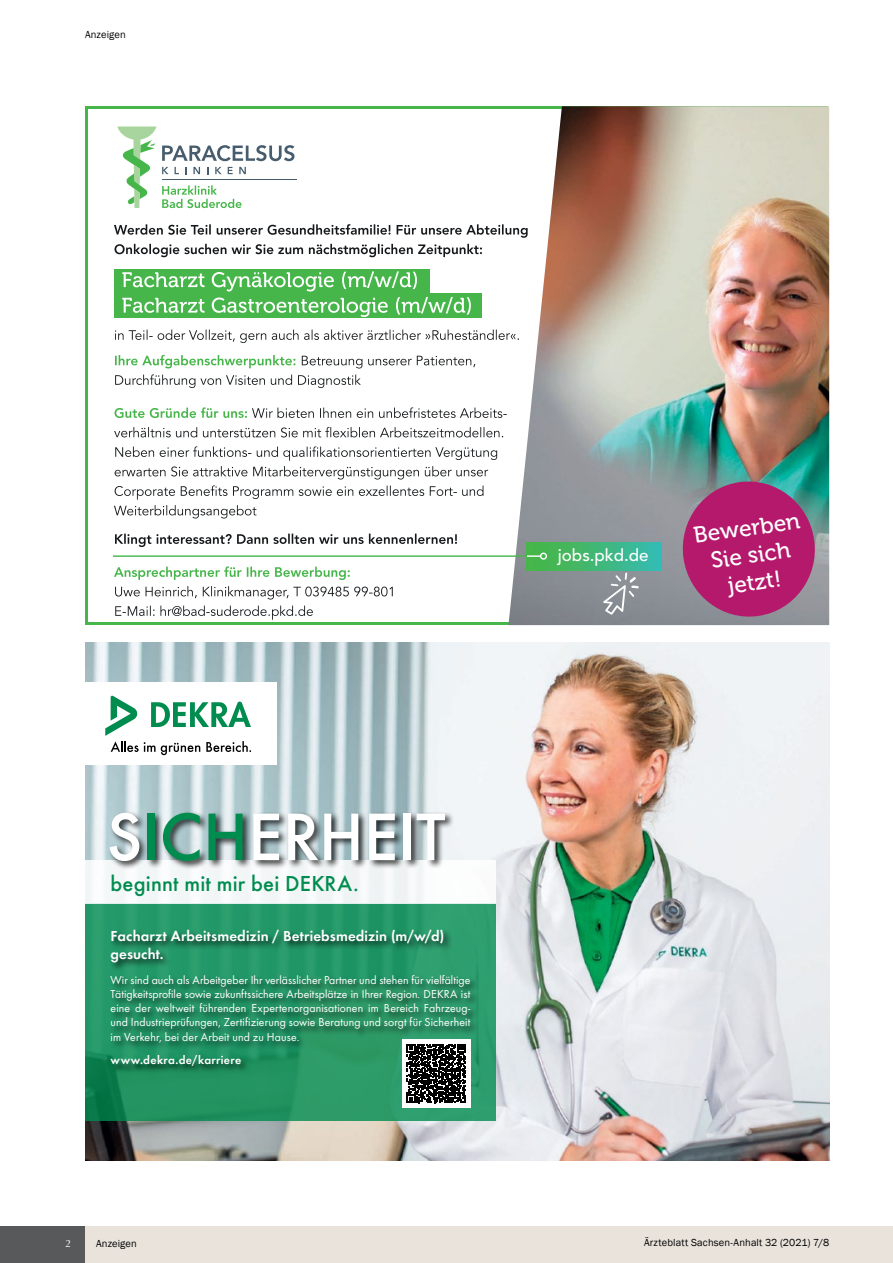
<style>
.page{position:relative;width:893px;height:1263px;background:#fff}
.page>*{position:absolute;margin:0;border:0;box-sizing:border-box;transform-origin:0 0}
.t1{font:500 69.75px "Futura T";letter-spacing:-.005em;color:#fff}
.t2{font:22.8px/27.3px "Museo 500";color:#fff;text-align:center}
.t3{font:500 22.5px "Futura T";letter-spacing:.005em;color:#008c4f}
.t4{font:500 16.95px "Avenir";color:#fff}
.t5{font:15px/18px "Futura T Dem";letter-spacing:.01em;color:#fff}
.t6{font:12px/14.2px "Futura T Boo";letter-spacing:.015em;color:#fff;text-align:justify}
.t7{font:12px "Futura T Dem";letter-spacing:.03em;color:#fff}
.t8{font:10.5px "Franklin Gothic";letter-spacing:.01em;color:#000}
.t9{font:10.5px "Optima LT";color:#fff}
.s1{color:#008c4f}
</style>
<div class="page">
<div style="left:0;top:1226px;width:893px;height:37px;background:#e9e3dc"></div>
<div style="left:0;top:1226px;width:85px;height:37px;background:#58595b"></div>
<img style="left:85px;top:642px;width:744px;height:519px">
<svg style="left:85px;top:903px;width:411px;height:217px;background:#279767"></svg>
<div style="left:85px;top:860px;width:411px;height:43px;background:#f5f8f9"></div>
<div style="left:108px;top:810px;width:346px;height:60px;background:#000;opacity:.75"></div>
<div style="left:109px;top:928px;width:370px;height:147px;background:#000;opacity:.75"></div>
<div style="left:85px;top:682px;width:191px;height:83px;background:#fff"></div>
<svg style="left:105px;top:696px;width:146px;height:59px"></svg>
<div style="left:402px;top:1039px;width:68px;height:69px;background:#fff"></div>
<svg style="left:407px;top:1044px;width:59px;height:59px"></svg>
<hr style="left:85px;top:622px;width:743px;height:3px;background:#47b64a">
<hr style="left:85px;top:106px;width:743px;height:3px;background:#47b64a">
<svg style="left:115px;top:606px;width:198px;height:14px"></svg>
<svg style="left:115px;top:586px;width:278px;height:13px"></svg>
<svg style="left:114px;top:566px;width:236px;height:14px"></svg>
<svg style="left:114px;top:485px;width:369px;height:33px"></svg>
<svg style="left:115px;top:446px;width:382px;height:33px"></svg>
<svg style="left:114px;top:427px;width:389px;height:10px"></svg>
<svg style="left:115px;top:407px;width:392px;height:11px"></svg>
<svg style="left:115px;top:374px;width:246px;height:14px"></svg>
<svg style="left:302px;top:356px;width:173px;height:12px"></svg>
<svg style="left:115px;top:355px;width:181px;height:13px"></svg>
<svg style="left:115px;top:330px;width:393px;height:13px"></svg>
<hr style="left:162px;top:179px;width:134px;height:1px;background:#475d6d">
<svg style="left:117px;top:126px;width:177px;height:82px"></svg>
<svg style="left:115px;top:244px;width:367px;height:13px"></svg>
<svg style="left:114px;top:224px;width:394px;height:11px"></svg>
<div style="left:114px;top:269px;width:316px;height:24px;background:#47b64a"></div>
<div style="left:114px;top:293px;width:368px;height:25px;background:#47b64a"></div>
<svg style="left:122px;top:297px;width:349px;height:20px"></svg>
<svg style="left:122px;top:271px;width:295px;height:20px"></svg>
<img style="left:508px;top:106px;width:321px;height:519px">
<svg style="left:683px;top:481px;width:132px;height:136px;background:#a73474"></svg>
<div style="left:527px;top:542px;width:135px;height:28px;background:linear-gradient(to right,#4ab43e,#36bbb2)"></div>
<svg style="left:114px;top:534px;width:434px;height:26px"></svg>
<svg style="left:603px;top:573px;width:36px;height:42px;background:#9ca0a5"></svg>
<hr style="left:85px;top:106px;width:3px;height:519px;background:#47b64a">
<p class="t8" style="left:85px;top:28px;width:42px">Anzeigen</p>
<h1 class="t1" style="left:106px;top:796px;width:341px">S<span class="s1">ICH</span>ERHEIT</h1>
<h3 class="t3" style="left:111px;top:871px;width:250px">beginnt mit mir bei DEKRA.</h3>
<p class="t5" style="left:111px;top:927px;width:335px">Facharzt Arbeitsmedizin / Betriebsmedizin (m/w/d) gesucht.</p>
<p class="t6" style="left:111px;top:973px;width:361px">Wir sind auch als Arbeitgeber Ihr verlässlicher Partner und stehen für vielfältige Tätigkeitsprofile sowie zukunftssichere Arbeitsplätze in Ihrer Region. DEKRA ist eine der weltweit führenden Expertenorganisationen im Bereich Fahrzeug&shy;und Industrieprüfungen, Zertifizierung sowie Beratung und sorgt für Sicherheit im Verkehr, bei der Arbeit und zu Hause.</p>
<p class="t7" style="left:111px;top:1053px;width:132px">www.dekra.de/karriere</p>
<h3 class="t4" style="left:558px;top:540px;width:92px">jobs.pkd.de</h3>
<h2 class="t2" style="left:692px;top:522px;width:109px;rotate:-8deg">Bewerben<br>Sie sich jetzt!</h2>
<p class="t9" style="left:66px;top:1237px;width:7px">2</p>
<p class="t8" style="left:644px;top:1236px;width:187px">Ärzteblatt Sachsen-Anhalt 32 (2021) 7/8</p>
<p class="t8" style="left:96px;top:1237px;width:42px">Anzeigen</p>
</div>
